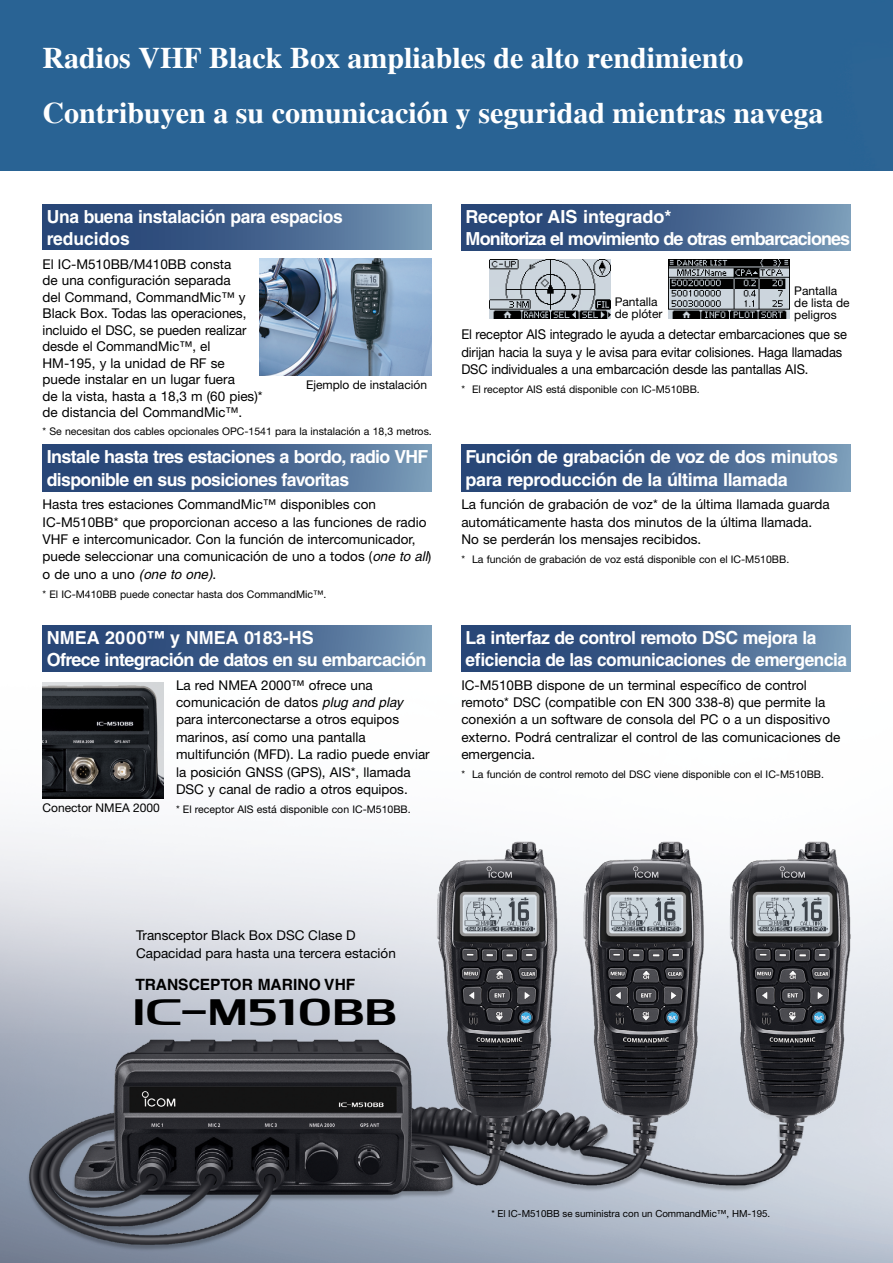
<style>
.page{position:relative;width:893px;height:1263px;background:#fff}
.page>*{position:absolute;margin:0;border:0;box-sizing:border-box;transform-origin:0 0}
.t1{font:32.25px "Icom CI PRODUCT";letter-spacing:-.01em;color:#000}
.t2{font:700 30px/55.5px "Times";color:#fff}
.t3{font:700 18px/22.5px "Helvetica LT Std";letter-spacing:-.025em;color:#fff}
.t4{font:700 18px/22.5px "Helvetica LT Std";letter-spacing:-.05em;color:#fff}
.t5{font:700 15.6px "Helvetica LT Std";color:#000}
.t6{font:13.5px/17.4px "Helvetica Neue LT Pro";color:#000}
.t7{font:13.5px/17.4px "Helvetica Neue LT Pro";color:#000;scale:.95 1}
.t8{font:12px/12px "Helvetica Neue LT Pro";color:#000}
.t9{font:10.5px "Helvetica Neue LT Pro";color:#000}
.t10{font:9.75px "Helvetica Neue LT Pro";color:#000}
.s1{font-family:"Helvetica LT Pro";font-style:italic}
</style>
<div class="page">
<img style="left:0;top:444px;width:893px;height:819px">
<div style="left:0;top:0;width:893px;height:170px;background:#296394"></div>
<img style="left:21px;top:836px;width:837px;height:422px">
<svg style="left:43px;top:204px;width:389px;height:46px;background:#44638d"></svg>
<svg style="left:43px;top:445px;width:389px;height:46px;background:#44638d"></svg>
<svg style="left:43px;top:625px;width:389px;height:47px;background:#44638d"></svg>
<svg style="left:461px;top:204px;width:389px;height:47px;background:#43638d"></svg>
<svg style="left:461px;top:625px;width:389px;height:47px;background:#43638d"></svg>
<svg style="left:461px;top:445px;width:389px;height:46px;background:#43638d"></svg>
<img style="left:259px;top:258px;width:173px;height:118px">
<img style="left:489px;top:259px;width:121px;height:59px">
<img style="left:669px;top:259px;width:121px;height:59px">
<img style="left:43px;top:682px;width:120px;height:116px">
<h2 class="t2" style="left:43px;top:30px;width:782px">Radios VHF Black Box ampliables de alto rendimiento<br>Contribuyen a su comunicación y seguridad mientras navega</h2>
<h3 class="t3" style="left:47px;top:205px;width:298px">Una buena instalación para espacios reducidos</h3>
<p class="t6" style="left:43px;top:255px;width:222px;line-height:16.5px">El IC-M510BB/M410BB consta<br>de una configuración separada<br>del Command, CommandMic™ y<br>Black Box. Todas las operaciones, incluido el DSC, se pueden realizar desde el CommandMic™, el<br>HM-195, y la unidad de RF se puede instalar en un lugar fuera<br>de la vista, hasta a 18,3 m (60 pies)* de distancia del CommandMic™.</p>
<p class="t9" style="left:43px;top:425px;width:391px">* Se necesitan dos cables opcionales OPC-1541 para la instalación a 18,3 metros.</p>
<h3 class="t3" style="left:47px;top:445px;width:383px">Instale hasta tres estaciones a bordo, radio VHF disponible en sus posiciones favoritas</h3>
<p class="t6" style="left:43px;top:495px;width:390px">Hasta tres estaciones CommandMic™ disponibles con IC-M510BB* que proporcionan acceso a las funciones de radio VHF e intercomunicador. Con la función de intercomunicador, puede seleccionar una comunicación de uno a todos (<span class="s1">one to all</span>) o de uno a uno <span class="s1">(one to one)</span>.</p>
<p class="t9" style="left:43px;top:588px;width:285px">* El IC-M410BB puede conectar hasta dos CommandMic™.</p>
<h3 class="t3" style="left:47px;top:626px;width:381px">NMEA 2000™ y NMEA 0183-HS<br>Ofrece integración de datos en su embarcación</h3>
<p class="t6" style="left:176px;top:676px;width:255px">La red NMEA 2000™ ofrece una comunicación de datos <span class="s1">plug and play </span>para interconectarse a otros equipos marinos, así como una pantalla multifunción (MFD). La radio puede enviar la posición GNSS (GPS), AIS*, llamada DSC y canal de radio a otros equipos.</p>
<p class="t9" style="left:176px;top:803px;width:236px">* El receptor AIS está disponible con IC-M510BB.</p>
<p class="t8" style="left:306px;top:378px;width:122px">Ejemplo de instalación</p>
<p class="t8" style="left:43px;top:801px;width:119px">Conector NMEA 2000</p>
<h3 class="t4" style="left:466px;top:205px;width:386px">Receptor AIS integrado*<br>Monitoriza el movimiento de otras embarcaciones</h3>
<p class="t8" style="left:615px;top:296px;width:49px">Pantalla de plóter</p>
<p class="t8" style="left:794px;top:285px;width:57px">Pantalla de lista de peligros</p>
<p class="t7" style="left:461px;top:326px;width:407px">El receptor AIS integrado le ayuda a detectar embarcaciones que se dirijan hacia la suya y le avisa para evitar colisiones. Haga llamadas<br>DSC individuales a una embarcación desde las pantallas AIS.</p>
<p class="t9" style="left:461px;top:383px;width:240px">* El receptor AIS está disponible con IC-M510BB.</p>
<h3 class="t3" style="left:466px;top:445px;width:374px">Función de grabación de voz de dos minutos para reproducción de la última llamada</h3>
<p class="t6" style="left:461px;top:495px;width:370px">La función de grabación de voz* de la última llamada guarda automáticamente hasta dos minutos de la última llamada.<br>No se perderán los mensajes recibidos.</p>
<p class="t9" style="left:461px;top:553px;width:329px">* La función de grabación de voz está disponible con el IC-M510BB.</p>
<h3 class="t3" style="left:466px;top:626px;width:383px">La interfaz de control remoto DSC mejora la eficiencia de las comunicaciones de emergencia</h3>
<p class="t6" style="left:461px;top:676px;width:381px">IC-M510BB dispone de un terminal específico de control remoto* DSC (compatible con EN 300 338-8) que permite la conexión a un software de consola del PC o a un dispositivo externo. Podrá centralizar el control de las comunicaciones de emergencia.</p>
<p class="t9" style="left:461px;top:768px;width:364px">* La función de control remoto del DSC viene disponible con el IC-M510BB.</p>
<p class="t6" style="left:136px;top:926px;width:261px;line-height:18px">Transceptor Black Box DSC Clase D<br>Capacidad para hasta una tercera estación</p>
<p class="t5" style="left:135px;top:975px;width:222px">TRANSCEPTOR MARINO VHF</p>
<h1 class="t1" style="left:135px;top:991px;width:266px">|M510BB</h1>
<p class="t10" style="left:491px;top:1207px;width:280px">* El IC-M510BB se suministra con un CommandMic™, HM-195.</p>
</div>
